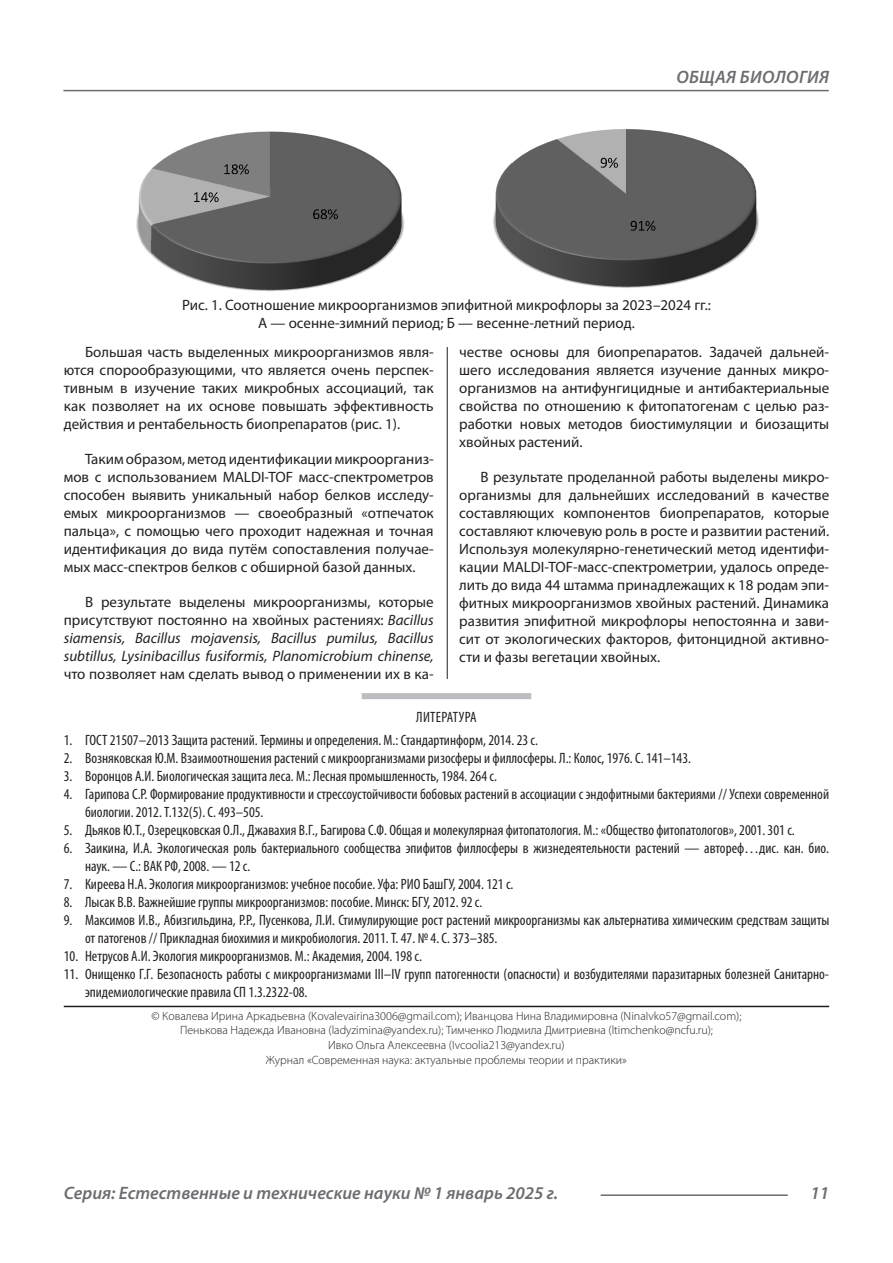
<style>
.page{position:relative;width:893px;height:1263px;background:#fff}
.page>*{position:absolute;margin:0;border:0;box-sizing:border-box;transform-origin:0 0}
.t1{font:italic 600 18px "Myriad Pro";color:#6c6d70}
.t2{font:italic 600 18px "Myriad Pro";letter-spacing:.02em;color:#6c6d70}
.Статья_текст{font:15px/18px "Myriad Pro";color:#231f20;text-align:justify}
.Библиография_Литерат{font:condensed 15px/18px "Myriad Pro";color:#231f20}
.Библиография_Литерат-2{font:condensed 15px "Myriad Pro";letter-spacing:.02em;color:#231f20}
.Автор_копирайт{font:300 12px/14.4px "Myriad Pro";color:#231f20;text-align:center}
.s1{font-style:italic}
</style>
<div class="page">
<hr style="left:447px;top:128px;width:1px;height:1007px;background:#231f20">
<hr style="left:63px;top:90px;width:766px;height:1px;background:#6c6d70">
<hr style="left:601px;top:1194px;width:187px;height:2px;background:#6c6d70">
<div style="left:443px;top:328px;width:8px;height:19px;background:#fff"></div>
<img style="left:136px;top:128px;width:623px;height:164px">
<div style="left:441px;top:679px;width:14px;height:14px;background:#fff"></div>
<div style="left:362px;top:693px;width:169px;height:6px;background:#bcbdc0"></div>
<hr style="left:64px;top:1006px;width:765px;height:1px;background:#231f20">
<p class="t2" style="left:676px;top:66px;width:154px">ОБЩАЯ БИОЛОГИЯ</p>
<p class="Статья_текст" style="left:182px;top:296px;width:530px;text-align:center">Рис. 1. Соотношение микроорганизмов эпифитной микрофлоры за 2023–2024 гг.:<br>А — осенне-зимний период; Б — весенне-летний период.</p>
<p class="Статья_текст" style="left:64px;top:342px;width:371px;text-indent:21px">Большая часть выделенных микроорганизмов явля&shy;ются спорообразующими, что является очень перспек&shy;тивным в изучение таких микробных ассоциаций, так как позволяет на их основе повышать эффективность действия и рентабельность биопрепаратов (рис. 1).</p>
<p class="Статья_текст" style="left:64px;top:449px;width:371px;text-indent:21px">Таким образом, метод идентификации микроорганиз&shy;мов с использованием MALDI-TOF масс-спектрометров способен выявить уникальный набор белков исследу&shy;емых микроорганизмов — своеобразный «отпечаток пальца», с помощью чего проходит надежная и точная идентификация до вида путём сопоставления получае&shy;мых масс-спектров белков с обширной базой данных.</p>
<p class="Статья_текст" style="left:64px;top:592px;width:371px;text-indent:21px">В результате выделены микроорганизмы, которые присутствуют постоянно на хвойных растениях: <span class="s1">Bacillus siamensis, Bacillus mojavensis, Bacillus pumilus, Bacillus subtillus, Lysinibacillus fusiformis, Planomicrobium chinense, </span>что позволяет нам сделать вывод о применении их в ка-</p>
<p class="Статья_текст" style="left:459px;top:342px;width:371px">честве основы для биопрепаратов. Задачей дальней&shy;шего исследования является изучение данных микро&shy;организмов на антифунгицидные и антибактериальные свойства по отношению к фитопатогенам с целью раз&shy;работки новых методов биостимуляции и биозащиты хвойных растений.</p>
<p class="Статья_текст" style="left:459px;top:467px;width:371px;text-indent:21px">В результате проделанной работы выделены микро&shy;организмы для дальнейших исследований в качестве составляющих компонентов биопрепаратов, которые составляют ключевую роль в росте и развитии растений.<br>Используя молекулярно-генетический метод идентифи&shy;кации MALDI-TOF-масс-спектрометрии, удалось опреде&shy;лить до вида 44 штамма принадлежащих к 18 родам эпи&shy;фитных микроорганизмов хвойных растений. Динамика развития эпифитной микрофлоры непостоянна и зави&shy;сит от экологических факторов, фитонцидной активно&shy;сти и фазы вегетации хвойных.</p>
<p class="Библиография_Литерат-2" style="left:416px;top:708px;width:62px">ЛИТЕРАТУРА</p>
<p class="Библиография_Литерат" style="left:64px;top:730px;width:476px">1. ГОСТ 21507–2013 Защита растений. Термины и определения. М.: Стандартинформ, 2014. 23 с.</p>
<p class="Библиография_Литерат" style="left:64px;top:748px;width:629px">2. Возняковская Ю.М. Взаимоотношения растений с микроорганизмами ризосферы и филлосферы. Л.: Колос, 1976. С. 141–143.</p>
<p class="Библиография_Литерат" style="left:64px;top:766px;width:435px">3. Воронцов А.И. Биологическая защита леса. М.: Лесная промышленность, 1984. 264 с.</p>
<p class="Библиография_Литерат" style="left:85px;top:784px;width:746px;text-indent:-21px">4. Гарипова С.Р. Формирование продуктивности и стрессоустойчивости бобовых растений в ассоциации с эндофитными бактериями // Успехи современной биологии. 2012. Т.132(5). С. 493–505.</p>
<p class="Библиография_Литерат" style="left:64px;top:820px;width:732px">5. Дьяков Ю.Т., Озерецковская О.Л., Джавахия В.Г., Багирова С.Ф. Общая и молекулярная фитопатология. М.: «Общество фитопатологов», 2001. 301 с.</p>
<p class="Библиография_Литерат" style="left:85px;top:838px;width:746px;text-indent:-21px">6. Заикина, И.А. Экологическая роль бактериального сообщества эпифитов филлосферы в жизнедеятельности растений — автореф…дис. кан. био. наук. — С.: ВАК РФ, 2008. — 12 с.</p>
<p class="Библиография_Литерат" style="left:64px;top:874px;width:451px">7. Киреева Н.А. Экология микроорганизмов: учебное пособие. Уфа: РИО БашГУ, 2004. 121 с.</p>
<p class="Библиография_Литерат" style="left:64px;top:892px;width:420px">8. Лысак В.В. Важнейшие группы микроорганизмов: пособие. Минск: БГУ, 2012. 92 с.</p>
<p class="Библиография_Литерат" style="left:85px;top:910px;width:746px;text-indent:-21px">9. Максимов И.В., Абизгильдина, Р.Р., Пусенкова, Л.И. Стимулирующие рост растений микроорганизмы как альтернатива химическим средствам защиты от патогенов // Прикладная биохимия и микробиология. 2011. Т. 47. № 4. С. 373–385.</p>
<p class="Библиография_Литерат" style="left:64px;top:946px;width:360px">10. Нетрусов А.И. Экология микроорганизмов. М.: Академия, 2004. 198 с.</p>
<p class="Библиография_Литерат" style="left:85px;top:964px;width:746px;text-indent:-21px">11. Онищенко Г.Г. Безопасность работы с микроорганизмами ІІІ–ІV групп патогенности (опасности) и возбудителями паразитарных болезней Санитарно&shy;эпидемиологические правила СП 1.3.2322-08.</p>
<p class="Автор_копирайт" style="left:152px;top:1008px;width:591px">© Ковалева Ирина Аркадьевна (Kovalevairina3006@gmail.com); Иванцова Нина Владимировна (NinaIvko57@gmail.com);<br>Пенькова Надежда Ивановна (ladyzimina@yandex.ru); Тимченко Людмила Дмитриевна (ltimchenko@ncfu.ru);<br>Ивко Ольга Алексеевна (Ivcoolia213@yandex.ru)</p>
<p class="Автор_копирайт" style="left:266px;top:1053px;width:363px">Журнал «Современная наука: актуальные проблемы теории и практики»</p>
<p class="t1" style="left:64px;top:1182px;width:496px">Серия: Естественные и технические науки № 1 январь 2025 г.</p>
<p class="t1" style="left:810px;top:1182px;width:20px">11</p>
</div>
